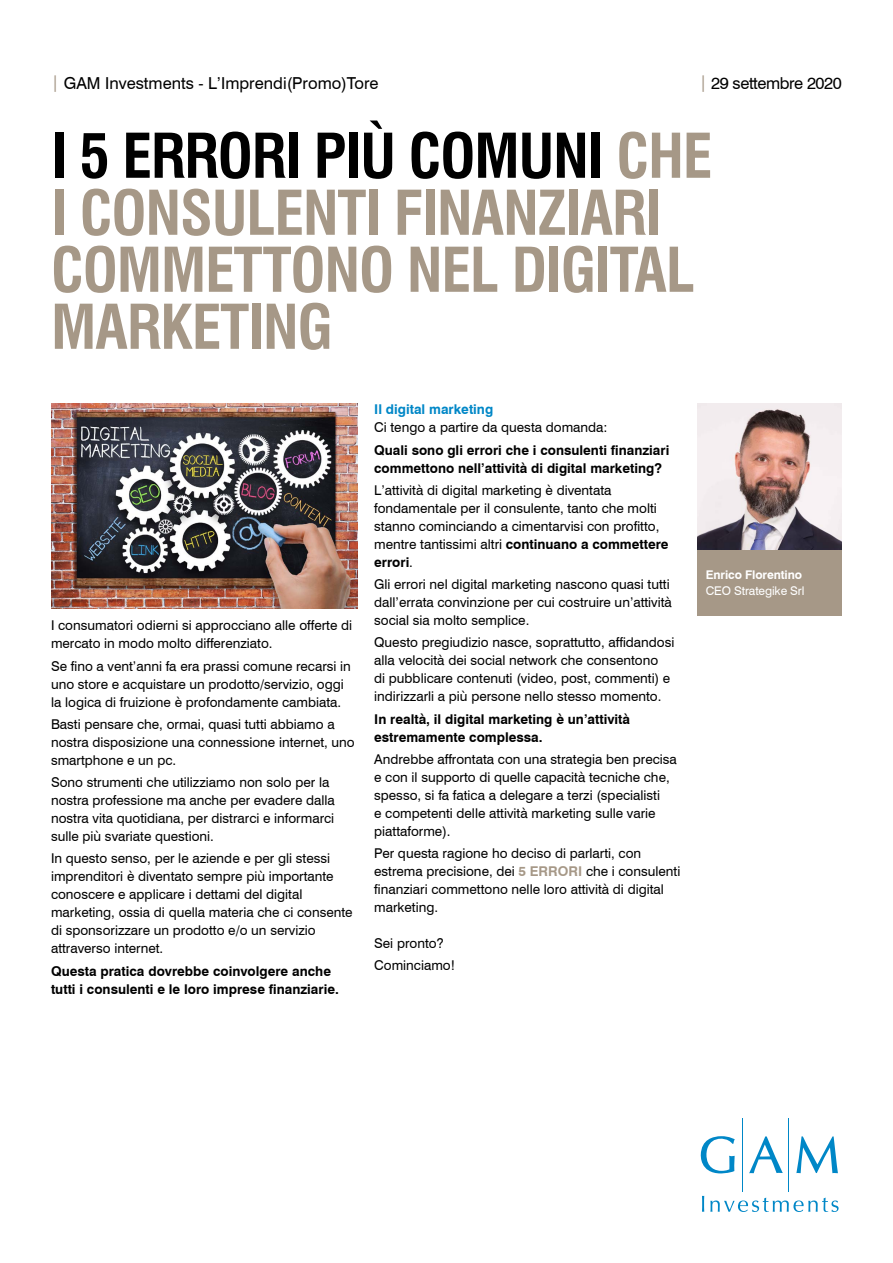
<style>
.page{position:relative;width:893px;height:1263px;background:#fff}
.page>*{position:absolute;margin:0;border:0;box-sizing:border-box;transform-origin:0 0}
.t1{font:700 condensed 60px/57px "Swiss 721 BT";letter-spacing:-.02em;color:#a69887}
.t2{font:16.5px "Swiss 721 BT";color:#000}
.t3{font:16.5px "Swiss 721 BT";letter-spacing:-.025em;color:#000}
.SUBTITLE{font:13.5px/18px "Swiss 721 BT";color:#000}
.SUBTITLE-2{font:700 13.5px/18px "Swiss 721 BT";color:#000}
.SUBTITLE-3{font:700 13.5px "Swiss 721 BT";color:#0087c7}
.t4{font:700 12px/16.5px "Swiss 721 BT";letter-spacing:-.01em;color:#fff}
.s1{color:#a69887}
.s2{color:#000}
.s3{font-weight:700}
.s4{font-weight:700;color:#a69887}
.s5{font-weight:400}
</style>
<div class="page">
<img style="left:51px;top:404px;width:306px;height:204px">
<div style="left:697px;top:549px;width:145px;height:66px;background:#a69887"></div>
<img style="left:697px;top:404px;width:145px;height:145px">
<hr style="left:742px;top:1118px;width:1px;height:74px;background:#0087c7">
<hr style="left:789px;top:1118px;width:1px;height:74px;background:#0087c7">
<svg style="left:701px;top:1136px;width:34px;height:37px"></svg>
<svg style="left:749px;top:1136px;width:34px;height:37px"></svg>
<svg style="left:796px;top:1136px;width:42px;height:37px"></svg>
<svg style="left:702px;top:1196px;width:2px;height:16px"></svg>
<svg style="left:710px;top:1197px;width:128px;height:15px"></svg>
<p class="t2" style="left:51px;top:73px;width:329px"><span class="s1">|</span> GAM Investments - L’Imprendi(Promo)Tore</p>
<p class="t3" style="left:699px;top:73px;width:144px"><span class="s1">|</span> 29 settembre 2020</p>
<p class="t1" style="left:51px;top:127px;width:663px"><span class="s2">I 5 ERRORI PIÙ COMUNI</span> CHE<br>I CONSULENTI FINANZIARI<br>COMMETTONO NEL DIGITAL<br>MARKETING</p>
<p class="SUBTITLE" style="left:51px;top:616px;width:303px">I consumatori odierni si approcciano alle offerte di mercato in modo molto differenziato.</p>
<p class="SUBTITLE" style="left:51px;top:657px;width:301px">Se fino a vent’anni fa era prassi comune recarsi in uno store e acquistare un prodotto/servizio, oggi la logica di fruizione è profondamente cambiata.</p>
<p class="SUBTITLE" style="left:51px;top:715px;width:305px">Basti pensare che, ormai, quasi tutti abbiamo a nostra disposizione una connessione internet, uno smartphone e un pc.</p>
<p class="SUBTITLE" style="left:51px;top:773px;width:285px">Sono strumenti che utilizziamo non solo per la nostra professione ma anche per evadere dalla nostra vita quotidiana, per distrarci e informarci sulle più svariate questioni.</p>
<p class="SUBTITLE" style="left:51px;top:849px;width:303px">In questo senso, per le aziende e per gli stessi imprenditori è diventato sempre più importante conoscere e applicare i dettami del digital marketing, ossia di quella materia che ci consente di sponsorizzare un prodotto e/o un servizio attraverso internet.</p>
<p class="SUBTITLE-2" style="left:51px;top:962px;width:289px">Questa pratica dovrebbe coinvolgere anche tutti i consulenti e le loro imprese finanziarie.</p>
<p class="SUBTITLE-3" style="left:374px;top:401px;width:121px">Il digital marketing</p>
<p class="SUBTITLE" style="left:374px;top:418px;width:235px">Ci tengo a partire da questa domanda:</p>
<p class="SUBTITLE-2" style="left:374px;top:441px;width:297px">Quali sono gli errori che i consulenti finanziari commettono nell’attività di digital marketing?</p>
<p class="SUBTITLE" style="left:374px;top:481px;width:296px">L’attività di digital marketing è diventata fondamentale per il consulente, tanto che molti stanno cominciando a cimentarvisi con profitto, mentre tantissimi altri <span class="s3">continuano a commettere errori</span>.</p>
<p class="SUBTITLE" style="left:374px;top:575px;width:299px">Gli errori nel digital marketing nascono quasi tutti dall’errata convinzione per cui costruire un’attività social sia molto semplice.</p>
<p class="SUBTITLE" style="left:374px;top:633px;width:302px">Questo pregiudizio nasce, soprattutto, affidandosi alla velocità dei social network che consentono<br>di pubblicare contenuti (video, post, commenti) e indirizzarli a più persone nello stesso momento.</p>
<p class="SUBTITLE-2" style="left:374px;top:710px;width:257px">In realtà, il digital marketing è un’attività estremamente complessa.</p>
<p class="SUBTITLE" style="left:374px;top:750px;width:304px">Andrebbe affrontata con una strategia ben precisa e con il supporto di quelle capacità tecniche che, spesso, si fa fatica a delegare a terzi (specialisti<br>e competenti delle attività marketing sulle varie piattaforme).</p>
<p class="SUBTITLE" style="left:374px;top:844px;width:308px">Per questa ragione ho deciso di parlarti, con estrema precisione, dei <span class="s4">5 ERRORI</span> che i consulenti finanziari commettono nelle loro attività di digital marketing.</p>
<p class="SUBTITLE" style="left:374px;top:934px;width:71px">Sei pronto?</p>
<p class="SUBTITLE" style="left:374px;top:956px;width:82px">Cominciamo!</p>
<p class="t4" style="left:706px;top:566px;width:100px">Enrico Florentino<br><span class="s5">CEO Strategike Srl</span></p>
</div>
